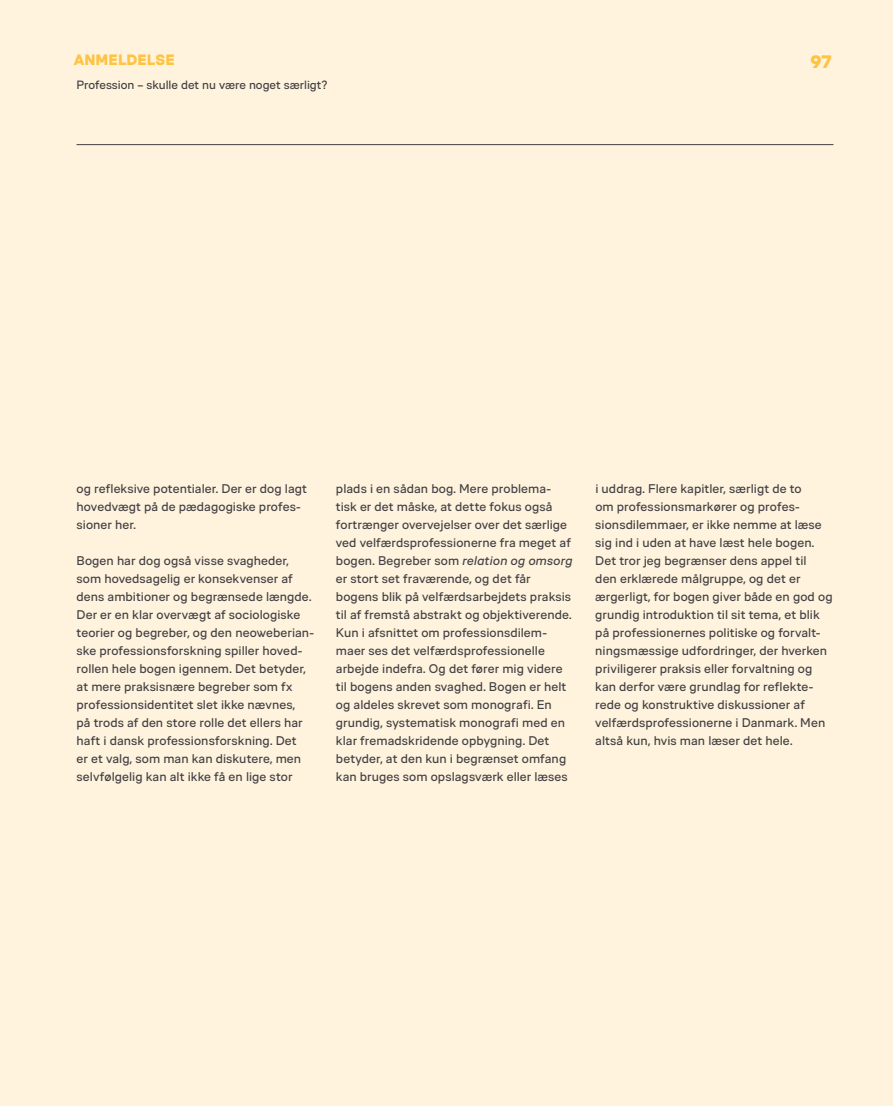
<style>
.page{position:relative;width:893px;height:1106px;background:#fff3de}
.page>*{position:absolute;margin:0;border:0;box-sizing:border-box;transform-origin:0 0}
.t1{font:900 18px "VIA Type";color:#fec341}
.t2{font:900 15px "VIA Type";letter-spacing:.005em;color:#fec341}
.t3{font:12.6px/18px "VIA Type";letter-spacing:.005em;color:#414042}
.t4{font:12px "VIA Type";color:#414042}
.s1{font-style:italic}
</style>
<div class="page">
<hr style="left:77px;top:144px;width:756px;height:1px;background:#414042">
<p class="t2" style="left:74px;top:51px;width:103px">ANMELDELSE</p>
<h1 class="t1" style="left:810px;top:50px;width:22px">97</h1>
<p class="t4" style="left:77px;top:78px;width:252px">Profession – skulle det nu være noget særligt?</p>
<p class="t3" style="left:77px;top:479px;width:232px">og refleksive potentialer. Der er dog lagt hovedvægt på de pædagogiske profes&shy;sioner her.</p>
<p class="t3" style="left:77px;top:551px;width:239px">Bogen har dog også visse svagheder, som hovedsagelig er konsekvenser af dens ambitioner og begrænsede længde.<br>Der er en klar overvægt af sociologiske teorier og begreber, og den neoweberian&shy;ske professionsforskning spiller hoved&shy;rollen hele bogen igennem. Det betyder, at mere praksisnære begreber som fx professionsidentitet slet ikke nævnes,<br>på trods af den store rolle det ellers har haft i dansk professionsforskning. Det<br>er et valg, som man kan diskutere, men selvfølgelig kan alt ikke få en lige stor</p>
<p class="t3" style="left:336px;top:479px;width:239px">plads i en sådan bog. Mere problema&shy;tisk er det måske, at dette fokus også fortrænger overvejelser over det særlige ved velfærdsprofessionerne fra meget af bogen. Begreber som <span class="s1">relation og omsorg </span>er stort set fraværende, og det får bogens blik på velfærdsarbejdets praksis til af fremstå abstrakt og objektiverende.<br>Kun i afsnittet om professionsdilem&shy;maer ses det velfærdsprofessionelle arbejde indefra. Og det fører mig videre til bogens anden svaghed. Bogen er helt og aldeles skrevet som monografi. En grundig, systematisk monografi med en klar fremadskridende opbygning. Det betyder, at den kun i begrænset omfang kan bruges som opslagsværk eller læses</p>
<p class="t3" style="left:595px;top:479px;width:239px">i uddrag. Flere kapitler, særligt de to<br>om professionsmarkører og profes&shy;sionsdilemmaer, er ikke nemme at læse sig ind i uden at have læst hele bogen.<br>Det tror jeg begrænser dens appel til<br>den erklærede målgruppe, og det er ærgerligt, for bogen giver både en god og grundig introduktion til sit tema, et blik på professionernes politiske og forvalt&shy;ningsmæssige udfordringer, der hverken priviligerer praksis eller forvaltning og kan derfor være grundlag for reflekte&shy;rede og konstruktive diskussioner af velfærdsprofessionerne i Danmark. Men altså kun, hvis man læser det hele.</p>
</div>
